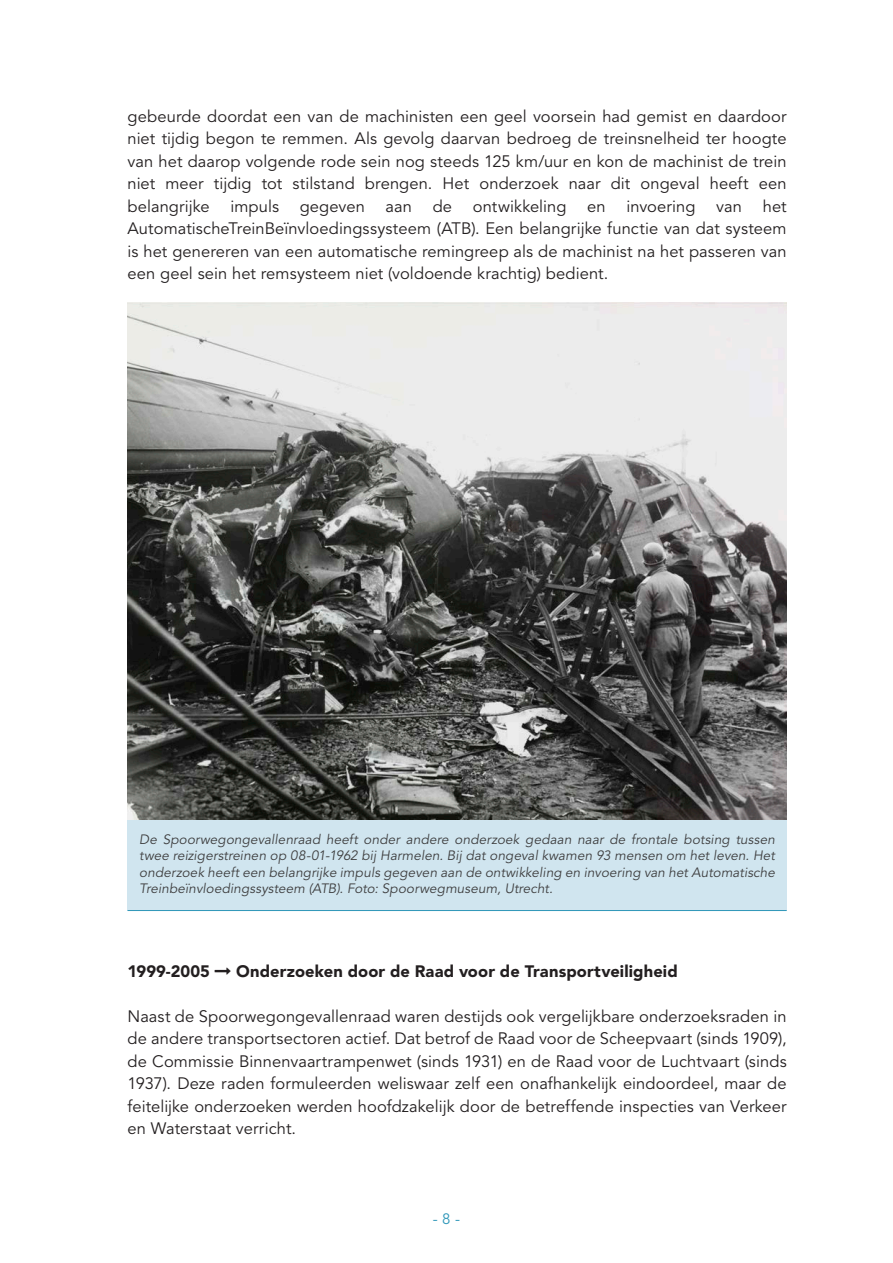
<style>
.page{position:relative;width:893px;height:1263px;background:#fff}
.page>*{position:absolute;margin:0;border:0;box-sizing:border-box;transform-origin:0 0}
.Alex___Plat{font:16.5px/22.5px "Avenir LT Std";letter-spacing:.005em;color:#231f20;text-align:justify}
.Alex___Inhoud_vet{font:900 16.5px "Avenir LT Std";letter-spacing:.005em;color:#231f20}
.t1{font:15px "Avenir LT Std";color:#2f97b9}
.Alex___Plat-2{font:italic 13.5px/16.5px "Avenir LT Std";letter-spacing:.01em;color:#3e3e3f;text-align:justify}
</style>
<div class="page">
<div style="left:128px;top:798px;width:659px;height:112px;background:#d0e5ef"></div>
<hr style="left:128px;top:910px;width:659px;height:1px;background:#2f97b9">
<img style="left:128px;top:302px;width:659px;height:518px">
<p class="Alex___Plat" style="left:128px;top:105px;width:661px">gebeurde doordat een van de machinisten een geel voorsein had gemist en daardoor niet tijdig begon te remmen. Als gevolg daarvan bedroeg de treinsnelheid ter hoogte van het daarop volgende rode sein nog steeds 125 km/uur en kon de machinist de trein niet meer tijdig tot stilstand brengen. Het onderzoek naar dit ongeval heeft een belangrijke</p>
<p class="Alex___Plat" style="left:128px;top:195px;width:661px;text-indent:635px">het AutomatischeTreinBeïnvloedingssysteem (ATB). Een belangrijke functie van dat systeem is het genereren van een automatische remingreep als de machinist na het passeren van een geel sein het remsysteem niet (voldoende krachtig) bedient.</p>
<p class="Alex___Plat" style="left:230px;top:195px;width:50px">impuls</p>
<p class="Alex___Plat" style="left:300px;top:195px;width:67px">gegeven</p>
<p class="Alex___Plat" style="left:386px;top:195px;width:28px">aan</p>
<p class="Alex___Plat" style="left:433px;top:195px;width:21px">de</p>
<p class="Alex___Plat" style="left:473px;top:195px;width:95px">ontwikkeling</p>
<p class="Alex___Plat" style="left:587px;top:195px;width:20px">en</p>
<p class="Alex___Plat" style="left:626px;top:195px;width:71px">invoering</p>
<p class="Alex___Plat" style="left:716px;top:195px;width:27px">van</p>
<p class="Alex___Plat-2" style="left:139px;top:831px;width:637px">De Spoorwegongevallenraad heeft onder andere onderzoek gedaan naar de frontale botsing tussen twee reizigerstreinen op 08-01-1962 bij Harmelen. Bij dat ongeval kwamen 93 mensen om het leven. Het onderzoek heeft een belangrijke impuls gegeven aan de ontwikkeling en invoering van het Automatische Treinbeïnvloedingssysteem (ATB). Foto: Spoorwegmuseum, Utrecht.</p>
<p class="Alex___Inhoud_vet" style="left:128px;top:961px;width:84px">1999-2005</p>
<p class="Alex___Inhoud_vet" style="left:236px;top:961px;width:443px">Onderzoeken door de Raad voor de Transportveiligheid</p>
<p class="Alex___Plat" style="left:128px;top:1005px;width:661px">Naast de Spoorwegongevallenraad waren destijds ook vergelijkbare onderzoeksraden in de andere transportsectoren actief. Dat betrof de Raad voor de Scheepvaart (sinds 1909), de Commissie Binnenvaartrampenwet (sinds 1931) en de Raad voor de Luchtvaart (sinds 1937). Deze raden formuleerden weliswaar zelf een onafhankelijk eindoordeel, maar de feitelijke onderzoeken werden hoofdzakelijk door de betreffende inspecties van Verkeer en Waterstaat verricht.</p>
<p class="t1" style="left:433px;top:1210px;width:29px">- 8 -</p>
</div>
